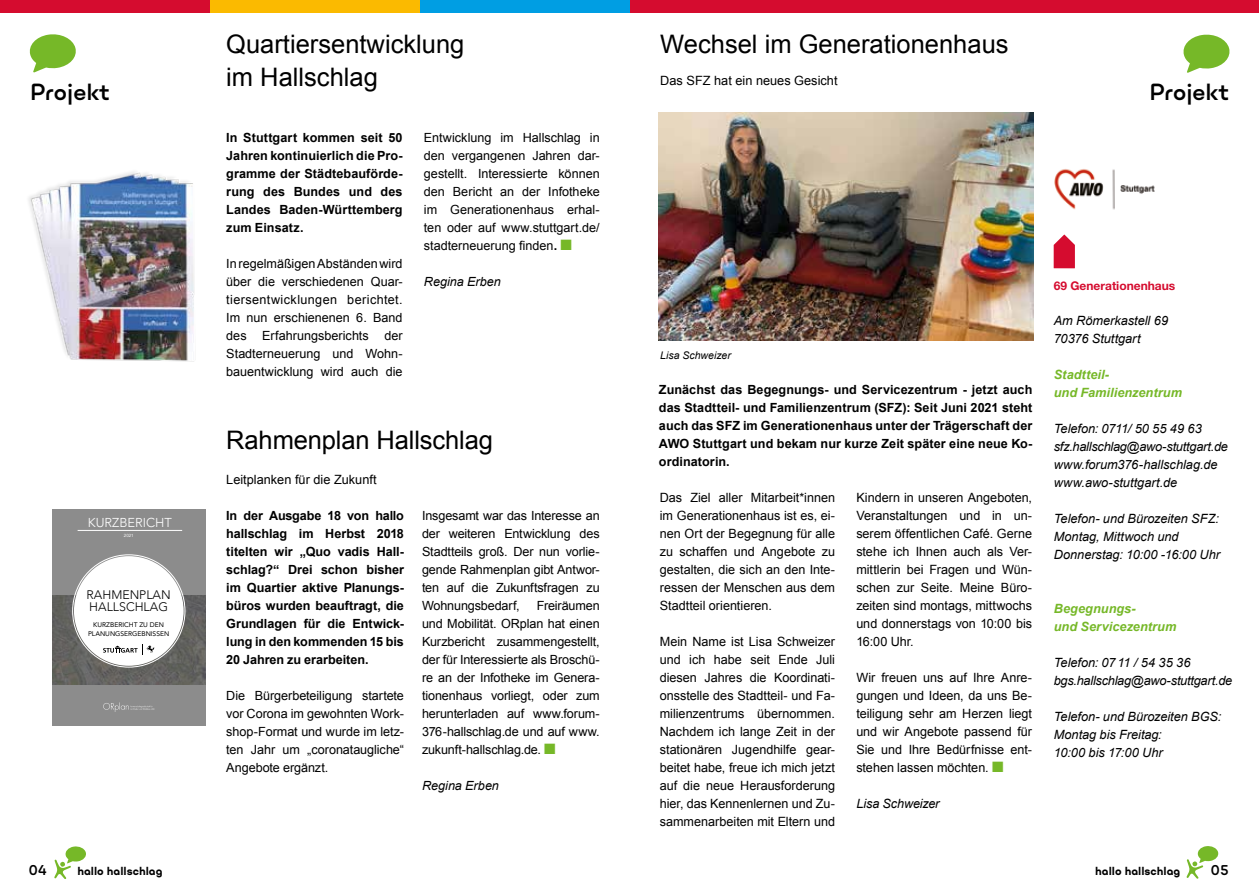
<style>
.page{position:relative;width:1259px;height:893px;background:#fff}
.page>*{position:absolute;margin:0;border:0;box-sizing:border-box;transform-origin:0 0}
.t1{font:25.5px/33px "Arial";color:#000}
.t2{font:700 21px "Ulm Grotesk";color:#000}
.t3{font:300 12.9px "Avenir";color:#fff}
.t4{font:12.75px/18px "Arial";color:#000;text-align:justify}
.t5{font:italic 12.75px/18px "Arial";letter-spacing:-.005em;color:#000}
.t6{font:italic 700 12.75px/18px "Arial";letter-spacing:.005em;color:#76b828}
.t7{font:700 12.75px "Ulm Grotesk";color:#000}
.t8{font:12.6px/18px "Arial";letter-spacing:-.005em;color:#000;text-align:justify}
.t9{font:700 12.6px/18px "Arial";letter-spacing:.005em;color:#000;text-align:justify}
.t10{font:italic 12.6px "Arial";color:#000}
.t11{font:300 12.45px/12.5px "Avenir";color:#000}
.t12{font:700 12px "Helvetica Neue";color:#d50c2f}
.t13{font:800 10.5px "Ulm Grotesk";color:#000}
.t14{font:italic 10.5px "Arial";color:#000}
.t15{font:6.75px/8.6px "Avenir";color:#000;text-align:center}
.t16{font:4.35px "Avenir";color:#fff}
.s1{font-weight:700}
.s2{color:#76b828}
</style>
<div class="page">
<svg style="left:1186px;top:846px;width:32px;height:33px"></svg>
<svg style="left:1183px;top:35px;width:46px;height:38px"></svg>
<img style="left:659px;top:113px;width:374px;height:227px">
<div style="left:629px;top:0;width:630px;height:13px;background:#d50c2f"></div>
<div style="left:0;top:0;width:210px;height:13px;background:#d50c2f"></div>
<div style="left:210px;top:0;width:210px;height:13px;background:#fbba00"></div>
<div style="left:420px;top:0;width:209px;height:13px;background:#009ee3"></div>
<svg style="left:30px;top:34px;width:46px;height:38px"></svg>
<svg style="left:54px;top:846px;width:32px;height:33px"></svg>
<svg style="left:1053px;top:235px;width:22px;height:33px"></svg>
<img style="left:1054px;top:169px;width:101px;height:41px">
<img style="left:28px;top:172px;width:166px;height:190px">
<div style="left:52px;top:509px;width:154px;height:217px;background:#8c8c8c"></div>
<svg style="left:103px;top:702px;width:51px;height:10px"></svg>
<hr style="left:78px;top:530px;width:104px;height:1px;background:#fff">
<img style="left:52px;top:595px;width:154px;height:89px">
<div style="left:74px;top:556px;width:110px;height:110px;background:#fff;border-radius:50%"></div>
<svg style="left:103px;top:644px;width:52px;height:11px"></svg>
<h2 class="t2" style="left:30px;top:78px;width:81px">Projekt</h2>
<p class="t3" style="left:88px;top:515px;width:86px">KURZBERICHT</p>
<p class="t16" style="left:124px;top:532px;width:11px">2021</p>
<p class="t11" style="left:87px;top:588px;width:86px">RAHMENPLAN<br>HALLSCHLAG</p>
<p class="t15" style="left:88px;top:620px;width:83px">KURZBERICHT ZU DEN<br>PLANUNGSERGEBNISSEN</p>
<p class="t7" style="left:28px;top:862px;width:20px">04</p>
<p class="t13" style="left:77px;top:864px;width:87px">hallo hallschlag</p>
<h1 class="t1" style="left:226px;top:28px;width:240px">Quartiersentwicklung im Hallschlag</h1>
<p class="t9" style="left:226px;top:129px;width:178px">In Stuttgart kommen seit 50<br>Jahren kontinuierlich die Pro&shy;gramme der Städtebauförde&shy;rung des Bundes und des Landes Baden-Württemberg zum Einsatz.</p>
<p class="t8" style="left:226px;top:255px;width:178px">In regelmäßigen Abständen wird über die verschiedenen Quar&shy;tiersentwicklungen berichtet.<br>Im nun erschienenen 6. Band des Erfahrungsberichts der Stadterneuerung und Wohn&shy;bauentwicklung wird auch die</p>
<p class="t8" style="left:424px;top:129px;width:177px">Entwicklung im Hallschlag in den vergangenen Jahren dar&shy;gestellt. Interessierte können den Bericht an der Infotheke im Generationenhaus erhal&shy;ten oder auf www.stuttgart.de/ stadterneuerung finden<span class="s1">.</span> <span class="s2">■</span></p>
<p class="t10" style="left:424px;top:274px;width:78px">Regina Erben</p>
<h1 class="t1" style="left:226px;top:424px;width:268px">Rahmenplan Hallschlag</h1>
<p class="t4" style="left:226px;top:471px;width:152px">Leitplanken für die Zukunft</p>
<p class="t9" style="left:226px;top:507px;width:179px">In der Ausgabe 18 von hallo hallschlag im Herbst 2018 titelten wir „Quo vadis Hall&shy;schlag?“ Drei schon bisher im Quartier aktive Planungs&shy;büros wurden beauftragt, die Grundlagen für die Entwick&shy;lung in den kommenden 15 bis 20 Jahren zu erarbeiten.</p>
<p class="t8" style="left:226px;top:687px;width:179px">Die Bürgerbeteiligung startete vor Corona im gewohnten Work&shy;shop-Format und wurde im letz&shy;ten Jahr um „coronataugliche“ Angebote ergänzt.</p>
<p class="t8" style="left:422px;top:507px;width:179px">Insgesamt war das Interesse an der weiteren Entwicklung des Stadtteils groß. Der nun vorlie&shy;gende Rahmenplan gibt Antwor&shy;ten auf die Zukunftsfragen zu Wohnungsbedarf,</p>
<p class="t8" style="left:422px;top:597px;width:179px;text-indent:115px">Freiräumen und Mobilität. ORplan hat einen Kurzbericht zusammengestellt, der für Interessierte als Broschü&shy;re an der Infotheke im Genera&shy;tionenhaus vorliegt, oder zum herunterladen auf www.forum-376-hallschlag.de und auf www. zukunft-hallschlag.de. <span class="s2">■</span></p>
<p class="t10" style="left:422px;top:778px;width:78px">Regina Erben</p>
<h1 class="t1" style="left:660px;top:27px;width:350px">Wechsel im Generationenhaus</h1>
<p class="t4" style="left:660px;top:72px;width:179px">Das SFZ hat ein neues Gesicht</p>
<h2 class="t2" style="left:1149px;top:78px;width:81px">Projekt</h2>
<p class="t14" style="left:660px;top:348px;width:72px">Lisa Schweizer</p>
<p class="t9" style="left:659px;top:381px;width:375px">Zunächst das Begegnungs- und Servicezentrum - jetzt auch das Stadtteil- und Familienzentrum (SFZ): Seit Juni 2021 steht auch das SFZ im Generationenhaus unter der Trägerschaft der AWO Stuttgart und bekam nur kurze Zeit später eine neue Ko&shy;ordinatorin.</p>
<p class="t4" style="left:660px;top:489px;width:177px">Das Ziel aller Mitarbeit*innen im Generationenhaus ist es, ei&shy;nen Ort der Begegnung für alle zu schaffen und Angebote zu gestalten, die sich an den Inte&shy;ressen der Menschen aus dem Stadtteil orientieren.</p>
<p class="t4" style="left:660px;top:633px;width:177px">Mein Name ist Lisa Schweizer und ich habe seit Ende Juli diesen Jahres die Koordinati&shy;onsstelle des Stadtteil- und Fa&shy;milienzentrums übernommen.<br>Nachdem ich lange Zeit in der stationären Jugendhilfe gear&shy;beitet habe, freue ich mich jetzt auf die neue Herausforderung hier, das Kennenlernen und Zu&shy;sammenarbeiten mit Eltern und</p>
<p class="t4" style="left:856px;top:489px;width:177px">Kindern in unseren Angeboten, Veranstaltungen und in un&shy;serem öffentlichen Café. Gerne stehe ich Ihnen auch als Ver&shy;mittlerin bei Fragen und Wün&shy;schen zur Seite. Meine Büro&shy;zeiten sind montags, mittwochs und donnerstags von 10:00 bis 16:00 Uhr.</p>
<p class="t4" style="left:856px;top:669px;width:177px">Wir freuen uns auf Ihre Anre&shy;gungen und Ideen, da uns Be&shy;teiligung sehr am Herzen liegt und wir Angebote passend für Sie und Ihre Bedürfnisse ent&shy;stehen lassen möchten. <span class="s2">■</span></p>
<p class="t5" style="left:856px;top:795px;width:85px">Lisa Schweizer</p>
<p class="t12" style="left:1053px;top:278px;width:123px">69 Generationenhaus</p>
<p class="t5" style="left:1053px;top:311px;width:116px">Am Römerkastell 69<br>70376 Stuttgart</p>
<p class="t6" style="left:1053px;top:366px;width:130px">Stadtteil-<br>und Familienzentrum</p>
<p class="t5" style="left:1053px;top:419px;width:176px">Telefon: 0711/ 50 55 49 63 sfz.hallschlag@awo-stuttgart.de www.forum376-hallschlag.de www.awo-stuttgart.de</p>
<p class="t5" style="left:1053px;top:509px;width:168px">Telefon- und Bürozeiten SFZ:<br>Montag, Mittwoch und<br>Donnerstag: 10:00 -16:00 Uhr</p>
<p class="t6" style="left:1053px;top:600px;width:124px">Begegnungs-<br>und Servicezentrum</p>
<p class="t5" style="left:1053px;top:654px;width:180px">Telefon: 07 11 / 54 35 36 bgs.hallschlag@awo-stuttgart.de</p>
<p class="t5" style="left:1053px;top:708px;width:169px">Telefon- und Bürozeiten BGS:<br>Montag bis Freitag:<br>10:00 bis 17:00 Uhr</p>
<p class="t13" style="left:1095px;top:864px;width:87px">hallo hallschlag</p>
<p class="t7" style="left:1210px;top:862px;width:20px">05</p>
</div>
